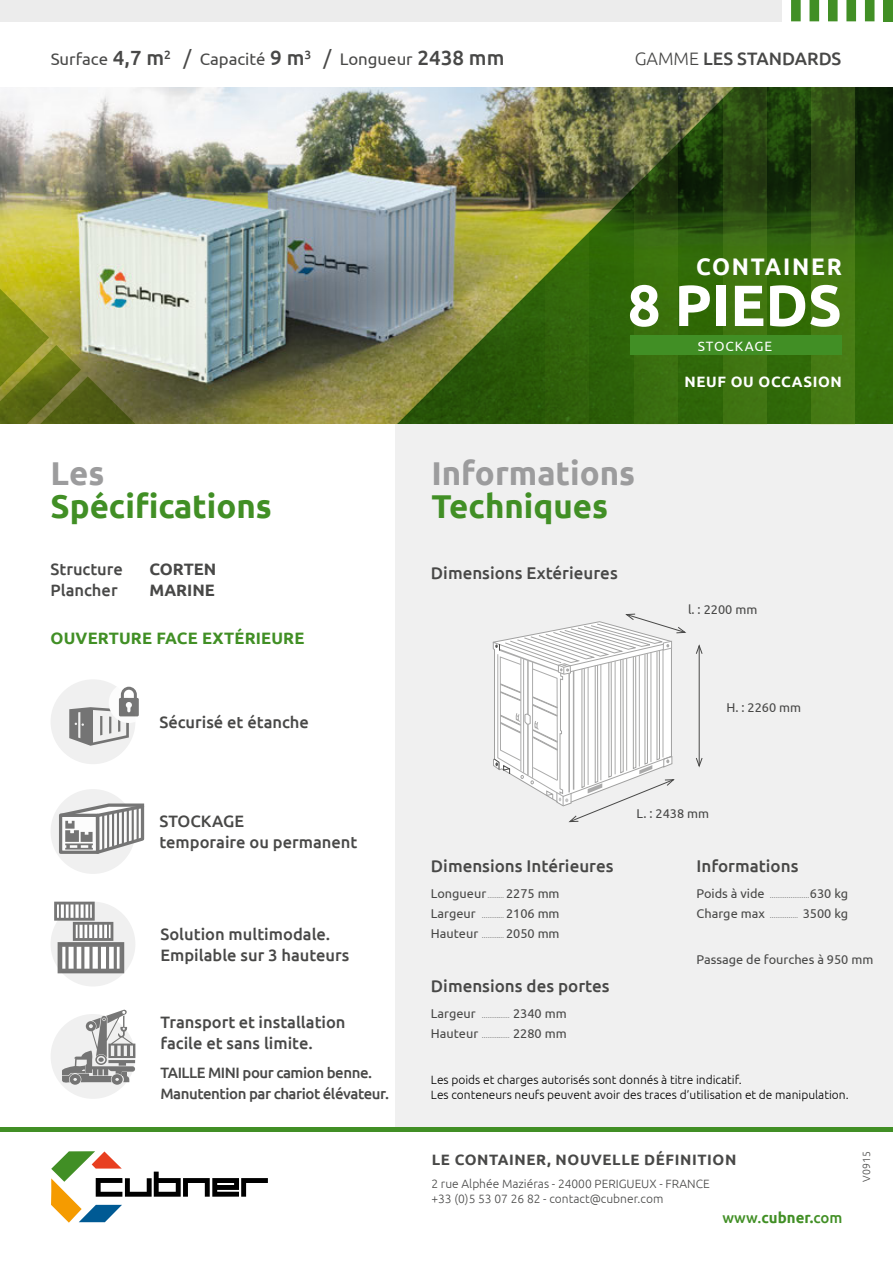
<style>
.page{position:relative;width:893px;height:1263px;background:#fff}
.page>*{position:absolute;margin:0;border:0;box-sizing:border-box;transform-origin:0 0}
.t1{font:700 58.05px "Ubuntu";color:#fff}
.t2{font:700 33px "Ubuntu";color:#418f25}
.t3{font:700 33px "Ubuntu";color:#9c9c9d}
.t4{font:700 24px "Ubuntu";letter-spacing:.08em;color:#fff;scale:.95 1}
.t5{font:500 18px "Ubuntu";color:#484847}
.t6{font:500 16.95px "Ubuntu";color:#484847}
.t7{font:16.8px "Ubuntu";color:#484847}
.t8{font:500 16.5px/21px "Ubuntu";color:#484847}
.t9{font:700 16.5px "Ubuntu";letter-spacing:.01em;color:#418f25}
.t10{font:700 16.5px "Ubuntu";color:#484847}
.t11{font:500 15px/21px "Ubuntu";letter-spacing:-.03em;color:#484847}
.t12{font:700 15px "Ubuntu";letter-spacing:.04em;color:#484847}
.t13{font:700 15px "Ubuntu";letter-spacing:.04em;color:#fff}
.t14{font:500 15px "Ubuntu";letter-spacing:.005em;color:#418f25}
.t15{font:13.5px "Ubuntu";letter-spacing:.07em;color:#fff}
.t16{font:12.75px "Ubuntu";color:#484847}
.t17{font:300 12px/14.4px "Ubuntu";color:#000}
.t18{font:300 12px/15px "Ubuntu";color:#484847}
.t19{font:300 10.5px "Ubuntu";color:#484847}
.t20{font:5.7px "Ubuntu";color:#484847}
.s1{font-weight:500;font-size:20.55px}
.s2{font-size:20.55px}
.s3{font-weight:300}
.s4{font-weight:700}
</style>
<div class="page">
<img style="left:0;top:87px;width:268px;height:337px">
<svg style="left:0;top:214px;width:123px;height:88px;background:#d0cd6d"></svg>
<svg style="left:0;top:302px;width:211px;height:88px;background:#a9ae7b"></svg>
<svg style="left:0;top:390px;width:257px;height:34px;background:#616529"></svg>
<img style="left:268px;top:87px;width:625px;height:338px">
<div style="left:395px;top:425px;width:498px;height:703px;background:#f0f0f0"></div>
<svg style="left:723px;top:87px;width:43px;height:338px;background:#376112"></svg>
<svg style="left:545px;top:87px;width:43px;height:338px;background:#5a7427"></svg>
<svg style="left:812px;top:87px;width:43px;height:338px;background:#3c6615"></svg>
<svg style="left:634px;top:87px;width:43px;height:338px;background:#44681d"></svg>
<img style="left:456px;top:87px;width:43px;height:338px">
<hr style="left:0;top:1127px;width:893px;height:4px;background:#418f25">
<div style="left:846px;top:0;width:10px;height:21px;background:#418f25"></div>
<div style="left:865px;top:0;width:9px;height:21px;background:#418f25"></div>
<div style="left:791px;top:0;width:10px;height:21px;background:#418f25"></div>
<div style="left:809px;top:0;width:10px;height:21px;background:#418f25"></div>
<div style="left:828px;top:0;width:10px;height:21px;background:#418f25"></div>
<div style="left:0;top:0;width:781px;height:21px;background:#ececec"></div>
<div style="left:51px;top:1014px;width:84px;height:85px;background:#f0f0f0;border-radius:50%"></div>
<svg style="left:62px;top:1009px;width:73px;height:76px"></svg>
<svg style="left:51px;top:1151px;width:217px;height:72px"></svg>
<div style="left:883px;top:0;width:10px;height:21px;background:#418f25"></div>
<div style="left:51px;top:902px;width:84px;height:84px;background:#f0f0f0;border-radius:50%"></div>
<svg style="left:54px;top:902px;width:70px;height:71px"></svg>
<div style="left:51px;top:789px;width:84px;height:85px;background:#f0f0f0;border-radius:50%"></div>
<svg style="left:59px;top:803px;width:86px;height:51px"></svg>
<hr style="left:699px;top:646px;width:1px;height:120px;background:#484847">
<svg style="left:696px;top:757px;width:7px;height:10px"></svg>
<svg style="left:696px;top:645px;width:7px;height:9px"></svg>
<div style="left:630px;top:336px;width:212px;height:19px;background:#418f25"></div>
<div style="left:51px;top:679px;width:84px;height:85px;background:#f0f0f0;border-radius:50%"></div>
<svg style="left:69px;top:687px;width:70px;height:59px"></svg>
<svg style="left:492px;top:614px;width:194px;height:208px"></svg>
<p class="t7" style="left:51px;top:49px;width:455px">Surface <span class="s1">4,7 m</span><sup>2</sup> <span class="s2">/</span> Capacité <span class="s1">9 m</span><sup>3</sup> <span class="s2">/</span> Longueur <span class="s1">2438 mm</span></p>
<p class="t5" style="left:635px;top:48px;width:208px"><span class="s3">GAMME</span> LES STANDARDS</p>
<h3 class="t4" style="left:696px;top:252px;width:155px">CONTAINER</h3>
<h1 class="t1" style="left:628px;top:270px;width:216px">8 PIEDS</h1>
<p class="t15" style="left:698px;top:338px;width:76px">STOCKAGE</p>
<p class="t13" style="left:684px;top:372px;width:159px">NEUF OU OCCASION</p>
<h2 class="t3" style="left:51px;top:453px;width:55px">Les</h2>
<h2 class="t2" style="left:51px;top:486px;width:223px">Spécifications</h2>
<p class="t8" style="left:51px;top:558px;width:74px">Structure</p>
<p class="t10" style="left:150px;top:559px;width:68px">CORTEN</p>
<p class="t8" style="left:51px;top:579px;width:69px">Plancher</p>
<p class="t10" style="left:150px;top:580px;width:67px">MARINE</p>
<p class="t9" style="left:51px;top:628px;width:255px">OUVERTURE FACE EXTÉRIEURE</p>
<p class="t8" style="left:159px;top:711px;width:151px">Sécurisé et étanche</p>
<p class="t8" style="left:159px;top:810px;width:200px">STOCKAGE<br>temporaire ou permanent</p>
<p class="t8" style="left:161px;top:923px;width:190px">Solution multimodale.<br>Empilable sur 3 hauteurs</p>
<p class="t8" style="left:161px;top:1011px;width:187px">Transport et installation facile et sans limite.</p>
<p class="t11" style="left:161px;top:1061px;width:230px">TAILLE MINI pour camion benne.<br>Manutention par chariot élévateur.</p>
<h2 class="t3" style="left:431px;top:453px;width:205px">Informations</h2>
<h2 class="t2" style="left:431px;top:486px;width:178px">Techniques</h2>
<p class="t6" style="left:431px;top:563px;width:188px">Dimensions Extérieures</p>
<p class="t16" style="left:688px;top:602px;width:71px">l. : 2200 mm</p>
<p class="t16" style="left:726px;top:699px;width:76px">H. : 2260 mm</p>
<p class="t6" style="left:431px;top:855px;width:184px">Dimensions Intérieures</p>
<p class="t16" style="left:431px;top:886px;width:57px">Longueur</p>
<p class="t20" style="left:487px;top:892px;width:18px">………</p>
<p class="t16" style="left:506px;top:886px;width:55px">2275 mm</p>
<p class="t16" style="left:431px;top:905px;width:46px">Largeur</p>
<p class="t20" style="left:482px;top:912px;width:24px">…………</p>
<p class="t16" style="left:506px;top:905px;width:55px">2106 mm</p>
<p class="t16" style="left:431px;top:925px;width:49px">Hauteur</p>
<p class="t20" style="left:482px;top:932px;width:24px">…………</p>
<p class="t16" style="left:506px;top:925px;width:55px">2050 mm</p>
<p class="t6" style="left:431px;top:975px;width:180px">Dimensions des portes</p>
<p class="t16" style="left:431px;top:1006px;width:46px">Largeur</p>
<p class="t20" style="left:482px;top:1012px;width:30px">……………</p>
<p class="t16" style="left:513px;top:1006px;width:55px">2340 mm</p>
<p class="t16" style="left:431px;top:1025px;width:49px">Hauteur</p>
<p class="t20" style="left:482px;top:1032px;width:30px">……………</p>
<p class="t16" style="left:513px;top:1025px;width:55px">2280 mm</p>
<p class="t16" style="left:636px;top:806px;width:74px">L. : 2438 mm</p>
<p class="t6" style="left:697px;top:855px;width:103px">Informations</p>
<p class="t16" style="left:697px;top:886px;width:70px">Poids à vide</p>
<p class="t20" style="left:770px;top:892px;width:41px">…………………</p>
<p class="t16" style="left:810px;top:886px;width:40px">630 kg</p>
<p class="t16" style="left:697px;top:905px;width:70px">Charge max</p>
<p class="t20" style="left:770px;top:912px;width:30px">……………</p>
<p class="t16" style="left:803px;top:905px;width:47px">3500 kg</p>
<p class="t16" style="left:697px;top:951px;width:178px">Passage de fourches à 950 mm</p>
<p class="t17" style="left:431px;top:1073px;width:419px">Les poids et charges autorisés sont donnés à titre indicatif.<br>Les conteneurs neufs peuvent avoir des traces d’utilisation et de manipulation.</p>
<p class="t12" style="left:432px;top:1150px;width:306px">LE CONTAINER, NOUVELLE DÉFINITION</p>
<p class="t18" style="left:431px;top:1176px;width:280px">2 rue Alphée Maziéras - 24000 PERIGUEUX - FRANCE +33 (0)5 53 07 26 82 - contact@cubner.com</p>
<p class="t14" style="left:722px;top:1208px;width:122px">www.<span class="s4">cubner.</span>com</p>
<p class="t19" style="left:860px;top:1181px;width:32px;rotate:-90deg">V0915</p>
</div>
